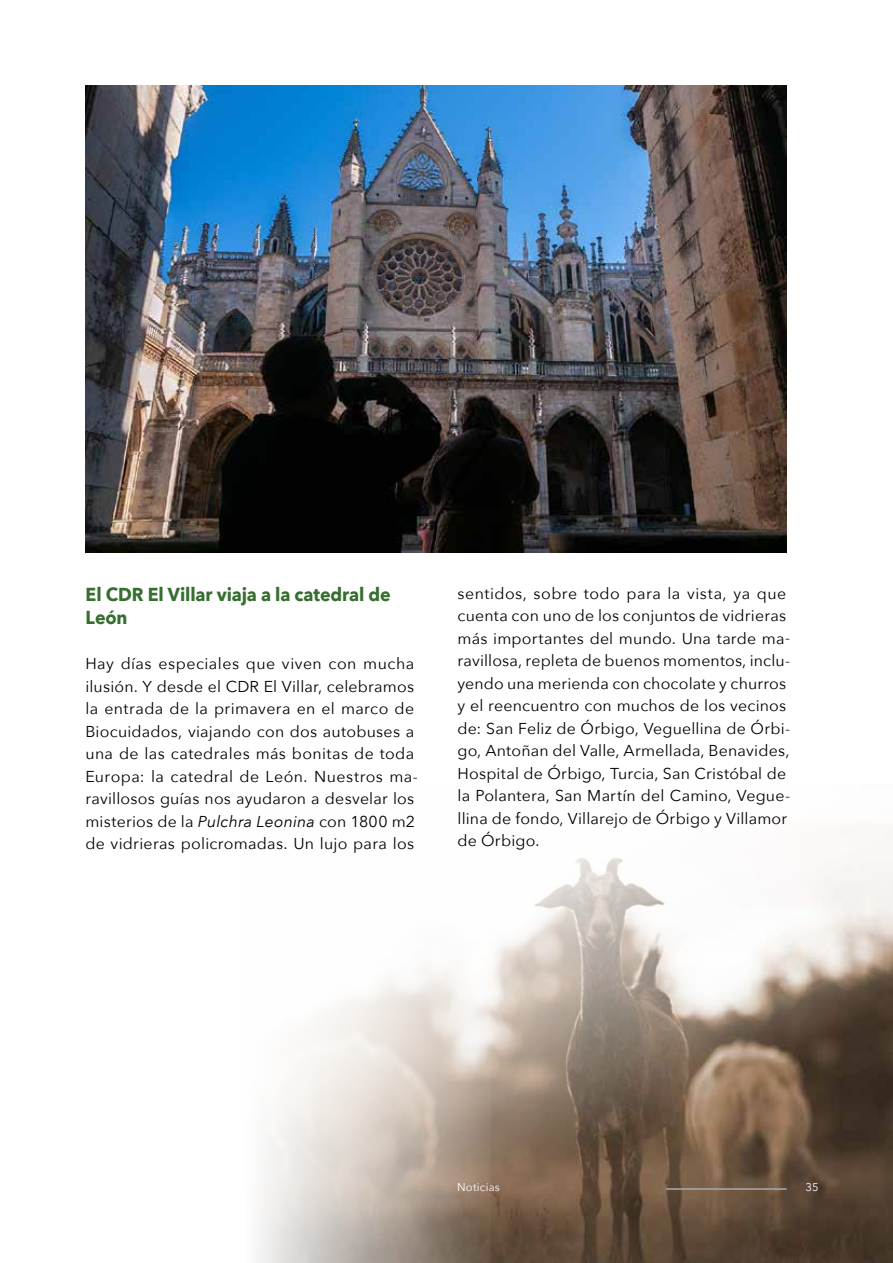
<style>
.page{position:relative;width:893px;height:1263px;background:#fff}
.page>*{position:absolute;margin:0;border:0;box-sizing:border-box;transform-origin:0 0}
.t1{font:700 18.75px/22.5px "Avenir Next";letter-spacing:-.005em;color:#366e2f;scale:.95 1}
.t2{font:15.75px/22.5px "Avenir Next";letter-spacing:.01em;color:#000}
.t3{font:11.25px "Avenir Next";letter-spacing:.02em;color:#fff}
.s1{font-style:italic}
</style>
<div class="page">
<img style="left:490px;top:827px;width:403px;height:436px">
<svg style="left:257px;top:968px;width:233px;height:295px"></svg>
<img style="left:85px;top:85px;width:702px;height:468px">
<hr style="left:666px;top:1188px;width:121px;height:1px;background:#fff">
<p class="t1" style="left:86px;top:583px;width:323px">El CDR El Villar viaja a la catedral de<br>León</p>
<p class="t2" style="left:85px;top:652px;width:334px">Hay días especiales que viven con mucha ilusión. Y desde el CDR El Villar, celebramos la entrada de la primavera en el marco de Biocuidados, viajando con dos autobuses a una de las catedrales más bonitas de toda Europa: la catedral de León. Nuestros ma&shy;ravillosos guías nos ayudaron a desvelar los misterios de la <span class="s1">Pulchra Leonina</span> con 1800 m2 de vidrieras policromadas. Un lujo para los</p>
<p class="t2" style="left:457px;top:581px;width:334px">sentidos, sobre todo para la vista, ya que cuenta con uno de los conjuntos de vidrieras más importantes del mundo. Una tarde ma&shy;ravillosa, repleta de buenos momentos, inclu&shy;yendo una merienda con chocolate y churros y el reencuentro con muchos de los vecinos de: San Feliz de Órbigo, Veguellina de Órbi&shy;go, Antoñan del Valle, Armellada, Benavides, Hospital de Órbigo, Turcia, San Cristóbal de la Polantera, San Martín del Camino, Vegue&shy;llina de fondo, Villarejo de Órbigo y Villamor de Órbigo.</p>
<p class="t3" style="left:457px;top:1177px;width:44px">Noticias</p>
<p class="t3" style="left:805px;top:1177px;width:15px">35</p>
</div>
